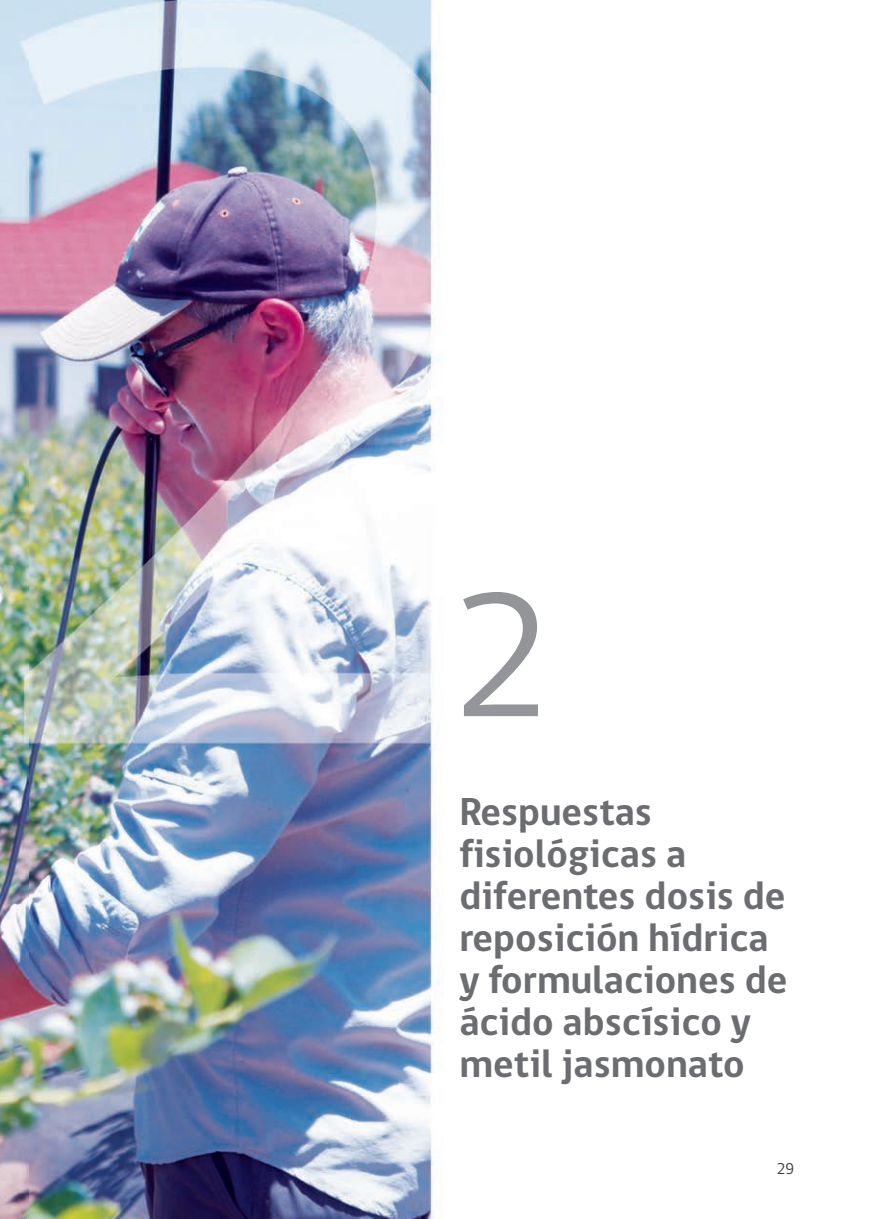
<style>
.page{position:relative;width:879px;height:1219px;background:#fff}
.page>*{position:absolute;margin:0;border:0;box-sizing:border-box;transform-origin:0 0}
.t1{font:180px "gob CL";color:#939598}
.t2{font:700 40px/42px "gob CL";color:#6c6d70}
.t3{font:16px "gob CL";color:#3e3e3f}
</style>
<div class="page">
<img style="left:29px;top:0;width:414px;height:1219px">
<img style="left:0;top:0;width:29px;height:1219px">
<h1 class="t1" style="left:452px;top:533px;width:98px">2</h1>
<p class="t2" style="left:459px;top:791px;width:329px">Respuestas fisiológicas a diferentes dosis de reposición hídrica y formulaciones de ácido abscísico y metil jasmonato</p>
<p class="t3" style="left:777px;top:1158px;width:19px">29</p>
</div>
